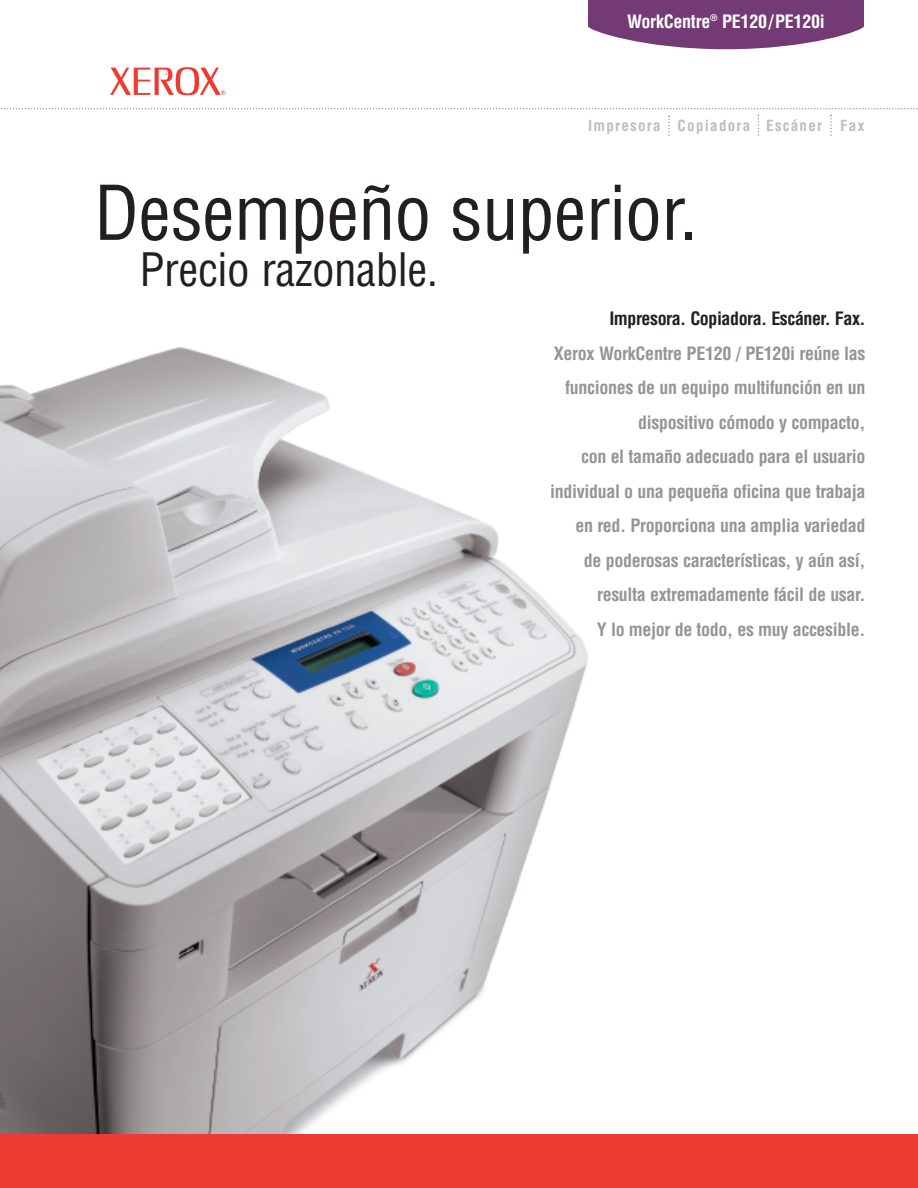
<style>
.page{position:relative;width:918px;height:1188px;background:#fff}
.page>*{position:absolute;margin:0;border:0;box-sizing:border-box;transform-origin:0 0}
.t1{font:condensed 73.5px "Helvetica";letter-spacing:-.01em;color:#231f20}
.t2{font:condensed 45px "Helvetica";letter-spacing:-.01em;color:#231f20}
.t3{font:700 condensed 18px/34.5px "Helvetica";letter-spacing:-.02em;color:#939598;text-align:right}
.t4{font:700 condensed 18px "Helvetica";letter-spacing:-.025em;color:#231f20}
.t5{font:700 condensed 18px "Helvetica";letter-spacing:-.015em;color:#fff}
.t6{font:700 condensed 15px "Helvetica";letter-spacing:.085em;color:#bcbdc0}
</style>
<div class="page">
<img style="left:0;top:347px;width:588px;height:787px">
<svg style="left:0;top:108px;width:918px;height:28px"></svg>
<div style="left:0;top:1134px;width:918px;height:54px;background:#ee3b32"></div>
<svg style="left:588px;top:0;width:276px;height:50px;background:#875689"></svg>
<svg style="left:110px;top:67px;width:115px;height:28px"></svg>
<p class="t5" style="left:627px;top:14px;width:199px">WorkCentre<sup>®</sup> PE120/PE120i</p>
<p class="t6" style="left:588px;top:120px;width:278px">Impresora Copiadora Escáner Fax</p>
<h1 class="t1" style="left:94px;top:185px;width:605px">Desempeño superior.</h1>
<h2 class="t2" style="left:139px;top:253px;width:300px">Precio razonable.</h2>
<p class="t4" style="left:609px;top:312px;width:258px">Impresora. Copiadora. Escáner. Fax.</p>
<p class="t3" style="left:550px;top:338px;width:317px">Xerox WorkCentre PE120 / PE120i reúne las funciones de un equipo multifunción en un dispositivo cómodo y compacto,<br>con el tamaño adecuado para el usuario individual o una pequeña oficina que trabaja en red. Proporciona una amplia variedad<br>de poderosas características, y aún así, resulta extremadamente fácil de usar.<br>Y lo mejor de todo, es muy accesible.</p>
</div>
